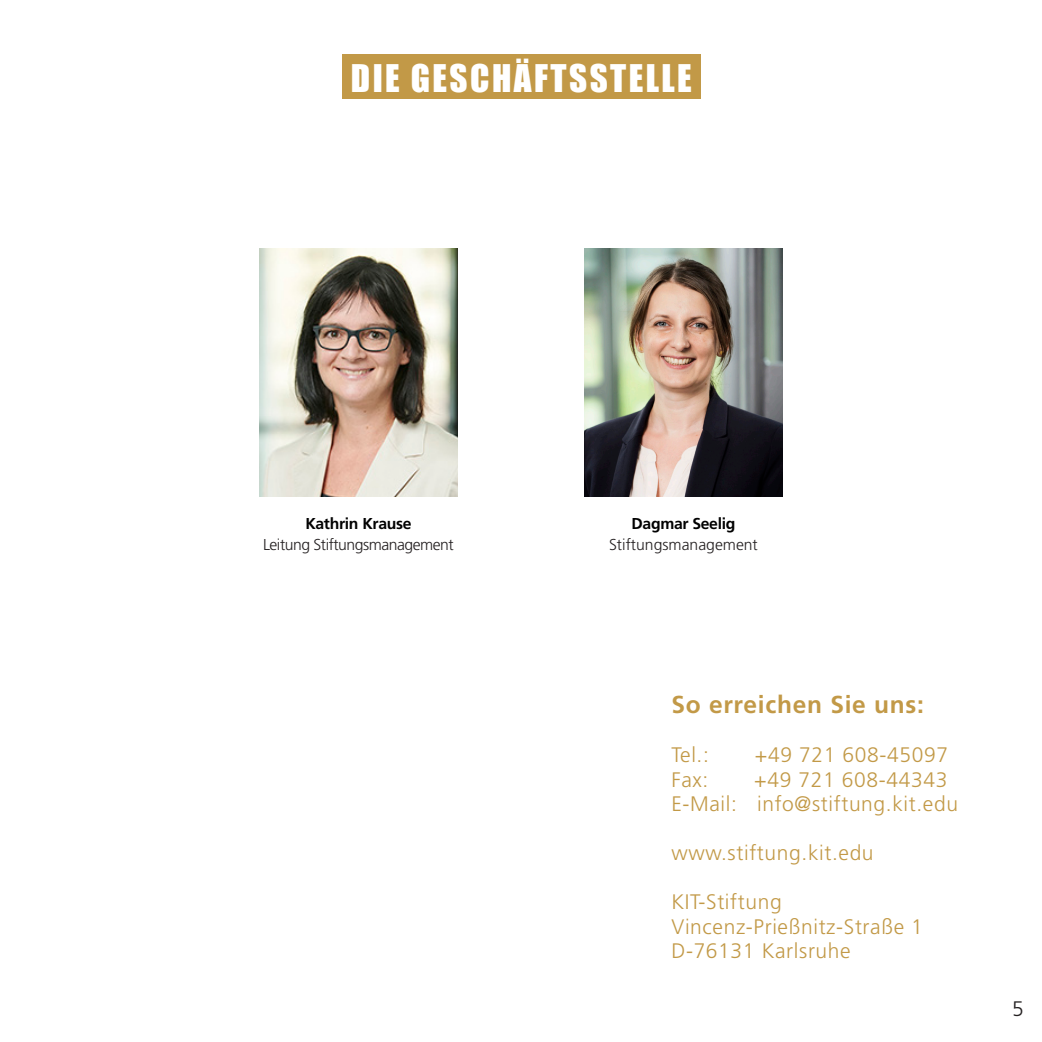
<style>
.page{position:relative;width:1042px;height:1042px;background:#fff}
.page>*{position:absolute;margin:0;border:0;box-sizing:border-box;transform-origin:0 0}
.t1{font:35px "Impact";letter-spacing:.07em;color:#fff}
.t2{font:700 24.5px "Frutiger LT Std";letter-spacing:.03em;color:#c29947}
.t3{font:300 21px/24.5px "Frutiger LT Std";letter-spacing:.03em;color:#c29947}
.t4{font:300 21px "Frutiger LT Std";color:#231f20}
.t5{font:300 15.75px/21px "Frutiger LT Std";letter-spacing:-.03em;color:#231f20;text-align:center}
.t6{font:300 15.75px "Frutiger LT Std";color:#231f20}
.t7{font:700 15.75px "Frutiger LT Std";letter-spacing:-.02em;color:#000}
.s1{font-weight:700;color:#000}
</style>
<div class="page">
<div style="left:343px;top:54px;width:358px;height:45px;background:#c29947"></div>
<img style="left:259px;top:248px;width:199px;height:248px">
<img style="left:584px;top:248px;width:198px;height:248px">
<p class="t1" style="left:351px;top:51px;width:342px">DIE GESCHÄFTSSTELLE</p>
<p class="t5" style="left:263px;top:513px;width:192px"><span class="s1">Kathrin Krause<br></span>Leitung Stiftungsmanagement</p>
<p class="t7" style="left:631px;top:514px;width:105px">Dagmar Seelig</p>
<p class="t6" style="left:609px;top:536px;width:150px">Stiftungsmanagement</p>
<p class="t2" style="left:671px;top:690px;width:254px">So erreichen Sie uns:</p>
<p class="t3" style="left:671px;top:743px;width:39px">Tel.:</p>
<p class="t3" style="left:755px;top:743px;width:195px">+49 721 608-45097</p>
<p class="t3" style="left:671px;top:767px;width:38px">Fax:</p>
<p class="t3" style="left:671px;top:767px;width:288px;text-indent:83px">+49 721 608-44343<br>E-Mail: info@stiftung.kit.edu</p>
<p class="t3" style="left:671px;top:841px;width:204px">www.stiftung.kit.edu</p>
<p class="t3" style="left:671px;top:890px;width:112px">KIT-Stiftung</p>
<p class="t3" style="left:671px;top:914px;width:253px">Vincenz-Prießnitz-Straße 1</p>
<p class="t3" style="left:671px;top:939px;width:181px">D-76131 Karlsruhe</p>
<p class="t4" style="left:1012px;top:997px;width:13px">5</p>
</div>
